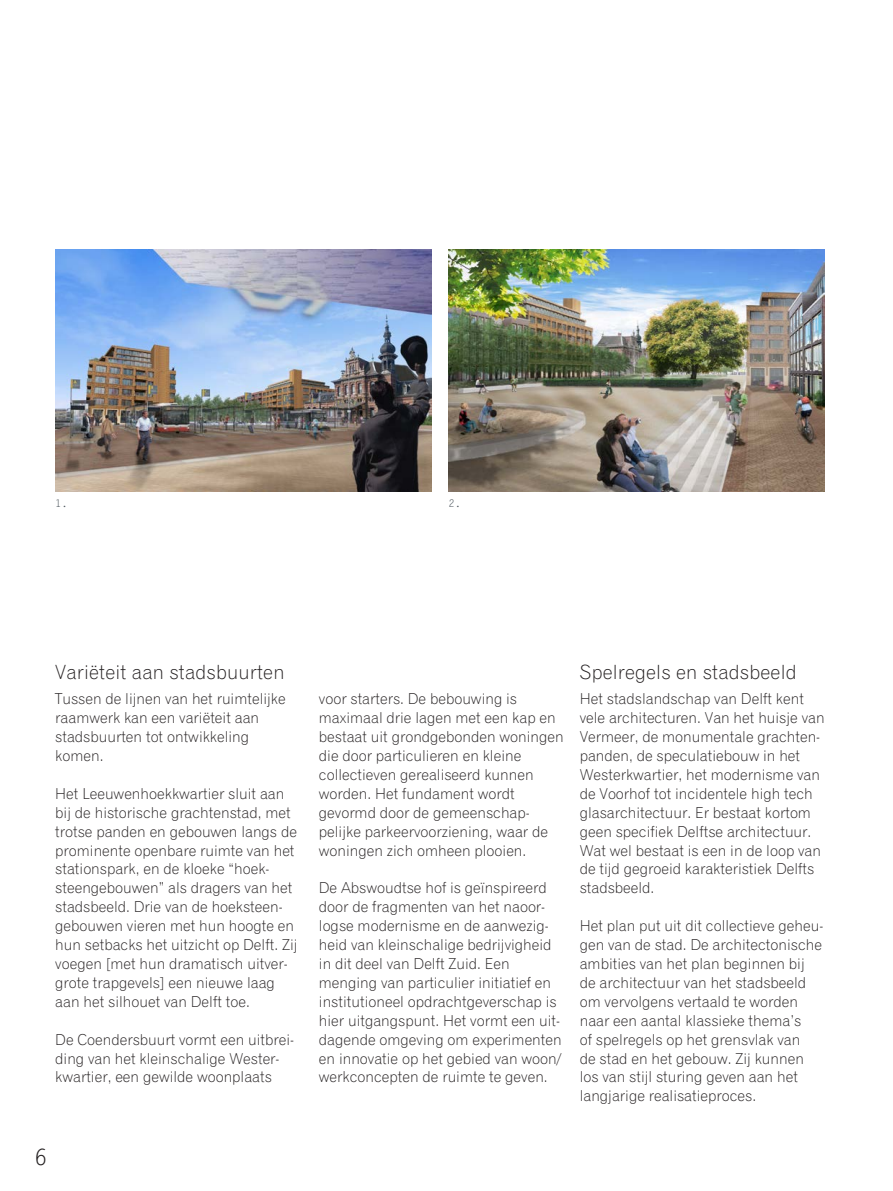
<style>
.page{position:relative;width:893px;height:1191px;background:#fff}
.page>*{position:absolute;margin:0;border:0;box-sizing:border-box;transform-origin:0 0}
.t1{font:22.5px "Letter Gothic";color:#231f20}
.t2{font:19.5px "Gothic 720 BT Light B";letter-spacing:.01em;color:#231f20}
.t3{font:15px/18.9px "Gothic 720 BT Light B";color:#231f20}
.t4{font:10.5px "Letter Gothic";color:#4d555d}
</style>
<div class="page">
<img style="left:449px;top:249px;width:376px;height:242px">
<img style="left:55px;top:249px;width:377px;height:242px">
<p class="t4" style="left:55px;top:497px;width:14px">1.</p>
<p class="t4" style="left:449px;top:497px;width:14px">2.</p>
<h2 class="t2" style="left:55px;top:660px;width:231px">Variëteit aan stadsbuurten</h2>
<p class="t3" style="left:55px;top:689px;width:232px">Tussen de lijnen van het ruimtelijke raamwerk kan een variëteit aan stadsbuurten tot ontwikkeling komen.</p>
<p class="t3" style="left:55px;top:784px;width:244px">Het Leeuwenhoekkwartier sluit aan bij de historische grachtenstad, met trotse panden en gebouwen langs de prominente openbare ruimte van het stationspark, en de kloeke “hoek&shy;steengebouwen” als dragers van het stadsbeeld. Drie van de hoeksteen&shy;gebouwen vieren met hun hoogte en hun setbacks het uitzicht op Delft. Zij voegen [met hun dramatisch uitver&shy;grote trapgevels] een nieuwe laag aan het silhouet van Delft toe.</p>
<p class="t3" style="left:55px;top:1029px;width:240px">De Coendersbuurt vormt een uitbrei&shy;ding van het kleinschalige Wester&shy;kwartier, een gewilde woonplaats</p>
<h1 class="t1" style="left:34px;top:1143px;width:15px">6</h1>
<p class="t3" style="left:319px;top:689px;width:246px">voor starters. De bebouwing is maximaal drie lagen met een kap en bestaat uit grondgebonden woningen die door particulieren en kleine collectieven gerealiseerd kunnen worden. Het fundament wordt gevormd door de gemeenschap&shy;pelijke parkeervoorziening, waar de woningen zich omheen plooien.</p>
<p class="t3" style="left:319px;top:878px;width:244px">De Abswoudtse hof is geïnspireerd door de fragmenten van het naoor&shy;logse modernisme en de aanwezig&shy;heid van kleinschalige bedrijvigheid in dit deel van Delft Zuid. Een menging van particulier initiatief en institutioneel opdrachtgeverschap is hier uitgangspunt. Het vormt een uit&shy;dagende omgeving om experimenten en innovatie op het gebied van woon/ werkconcepten de ruimte te geven.</p>
<h2 class="t2" style="left:580px;top:660px;width:218px">Spelregels en stadsbeeld</h2>
<p class="t3" style="left:580px;top:689px;width:246px">Het stadslandschap van Delft kent vele architecturen. Van het huisje van Vermeer, de monumentale grachten&shy;panden, de speculatiebouw in het Westerkwartier, het modernisme van de Voorhof tot incidentele high tech glasarchitectuur. Er bestaat kortom geen specifiek Delftse architectuur.<br>Wat wel bestaat is een in de loop van de tijd gegroeid karakteristiek Delfts stadsbeeld.</p>
<p class="t3" style="left:580px;top:916px;width:245px">Het plan put uit dit collectieve geheu&shy;gen van de stad. De architectonische ambities van het plan beginnen bij de architectuur van het stadsbeeld om vervolgens vertaald te worden naar een aantal klassieke thema’s<br>of spelregels op het grensvlak van<br>de stad en het gebouw. Zij kunnen los van stijl sturing geven aan het langjarige realisatieproces.</p>
</div>
